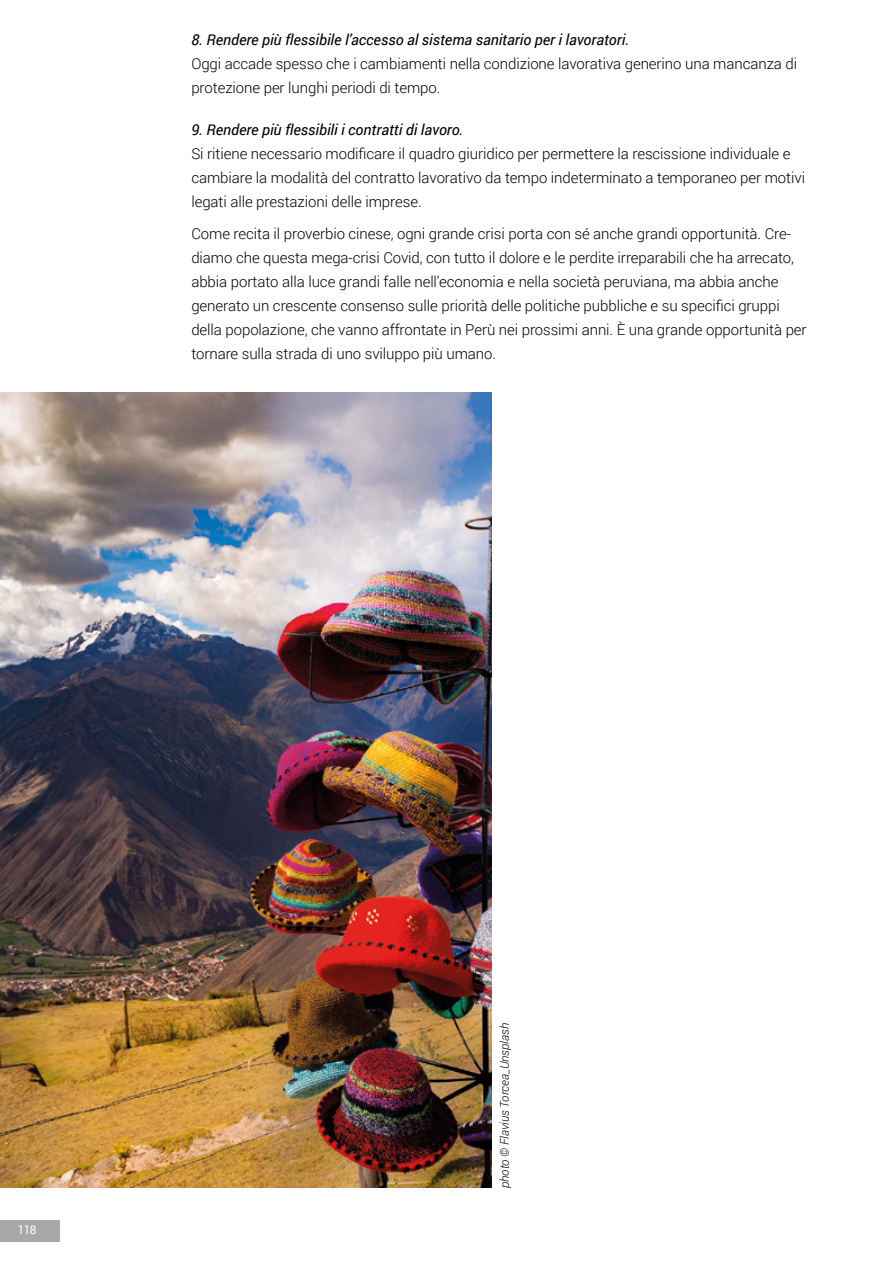
<style>
.page{position:relative;width:893px;height:1263px;background:#fff}
.page>*{position:absolute;margin:0;border:0;box-sizing:border-box;transform-origin:0 0}
.t1{font:300 15px/24px "Roboto";letter-spacing:-.005em;color:#000}
.t2{font:italic 15px "Roboto";letter-spacing:-.005em;color:#000}
.t3{font:italic 300 12px "Roboto";letter-spacing:-.005em;color:#000}
.t4{font:12px "Roboto";color:#fff}
</style>
<div class="page">
<div style="left:0;top:1220px;width:60px;height:22px;background:#a8a8a7"></div>
<img style="left:0;top:393px;width:492px;height:795px">
<p class="t2" style="left:191px;top:30px;width:439px">8. Rendere più flessibile l’accesso al sistema sanitario per i lavoratori.</p>
<p class="t1" style="left:191px;top:52px;width:607px">Oggi accade spesso che i cambiamenti nella condizione lavorativa generino una mancanza di protezione per lunghi periodi di tempo.</p>
<p class="t2" style="left:191px;top:119px;width:274px">9. Rendere più flessibili i contratti di lavoro.</p>
<p class="t1" style="left:191px;top:141px;width:615px">Si ritiene necessario modificare il quadro giuridico per permettere la rescissione individuale e cambiare la modalità del contratto lavorativo da tempo indeterminato a temporaneo per motivi legati alle prestazioni delle imprese.</p>
<p class="t1" style="left:191px;top:221px;width:617px">Come recita il proverbio cinese, ogni grande crisi porta con sé anche grandi opportunità. Cre&shy;diamo che questa mega-crisi Covid, con tutto il dolore e le perdite irreparabili che ha arrecato, abbia portato alla luce grandi falle nell’economia e nella società peruviana, ma abbia anche generato un crescente consenso sulle priorità delle politiche pubbliche e su specifici gruppi della popolazione, che vanno affrontate in Perù nei prossimi anni. È una grande opportunità per tornare sulla strada di uno sviluppo più umano.</p>
<p class="t4" style="left:18px;top:1221px;width:20px">118</p>
<p class="t3" style="left:496px;top:1188px;width:166px;rotate:-90deg">photo © Flavius Torcea_Unsplash</p>
</div>
